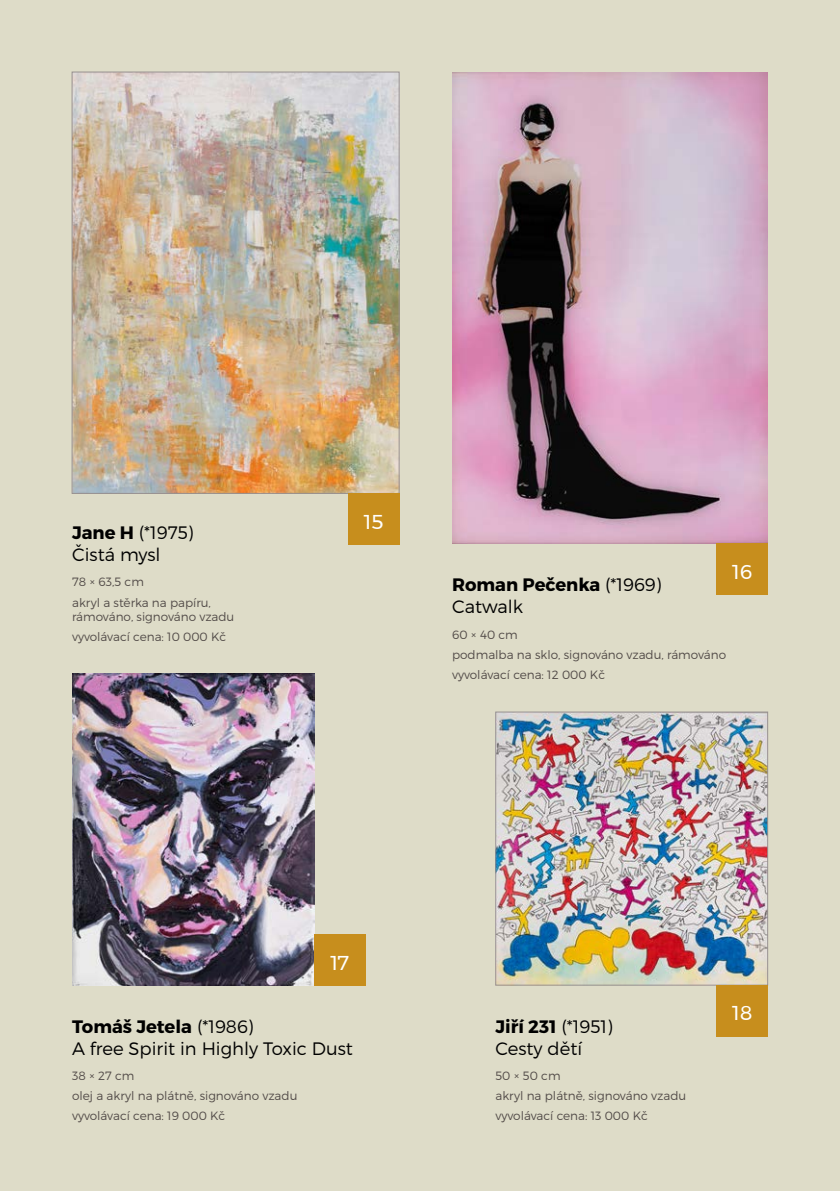
<style>
.page{position:relative;width:840px;height:1191px;background:#fff}
.page>*{position:absolute;margin:0;border:0;box-sizing:border-box;transform-origin:0 0}
.t1{font:20px "Montserrat";color:#fff}
.t2{font:300 18px/21.6px "Montserrat";color:#000}
.t3{font:300 12px/20px "Montserrat";color:#524b48}
.s1{font-weight:700}
</style>
<div class="page">
<div style="left:0;top:0;width:839px;height:1191px;background:#dedcc8"></div>
<img style="left:74px;top:74px;width:323px;height:417px">
<div style="left:72px;top:72px;width:327px;height:421px;border:1px solid #989190"></div>
<img style="left:72px;top:674px;width:242px;height:311px">
<img style="left:497px;top:714px;width:268px;height:269px">
<div style="left:495px;top:712px;width:272px;height:273px;border:1px solid #989190"></div>
<img style="left:452px;top:72px;width:315px;height:472px">
<div style="left:314px;top:934px;width:51px;height:51px;background:#c78e1d"></div>
<div style="left:716px;top:985px;width:51px;height:51px;background:#c78e1d"></div>
<div style="left:348px;top:493px;width:51px;height:51px;background:#c78e1d"></div>
<div style="left:716px;top:544px;width:51px;height:51px;background:#c78e1d"></div>
<h2 class="t2" style="left:72px;top:522px;width:123px"><span class="s1">Jane H</span> (*1975)<br>Čistá mysl</h2>
<p class="t3" style="left:72px;top:572px;width:140px">78 × 63,5 cm<br>akryl a stěrka na papíru,</p>
<p class="t3" style="left:72px;top:606px;width:164px">rámováno, signováno vzadu vyvolávací cena: 10 000 Kč</p>
<h1 class="t1" style="left:363px;top:506px;width:21px">15</h1>
<h1 class="t1" style="left:731px;top:556px;width:22px">16</h1>
<h2 class="t2" style="left:452px;top:574px;width:211px"><span class="s1">Roman Pečenka</span> (*1969)<br>Catwalk</h2>
<p class="t3" style="left:452px;top:624px;width:275px">60 × 40 cm<br>podmalba na sklo, signováno vzadu, rámováno vyvolávací cena: 12 000 Kč</p>
<h1 class="t1" style="left:330px;top:947px;width:20px">17</h1>
<h2 class="t2" style="left:72px;top:1015px;width:282px"><span class="s1">Tomáš Jetela</span> (*1986)<br>A free Spirit in Highly Toxic Dust</h2>
<p class="t3" style="left:72px;top:1065px;width:227px">38 × 27 cm<br>olej a akryl na plátně, signováno vzadu vyvolávací cena: 19 000 Kč</p>
<h2 class="t2" style="left:495px;top:1015px;width:119px"><span class="s1">Jiří 231</span> (*1951)<br>Cesty dětí</h2>
<p class="t3" style="left:495px;top:1065px;width:192px">50 × 50 cm<br>akryl na plátně, signováno vzadu vyvolávací cena: 13 000 Kč</p>
<h1 class="t1" style="left:731px;top:998px;width:22px">18</h1>
</div>
